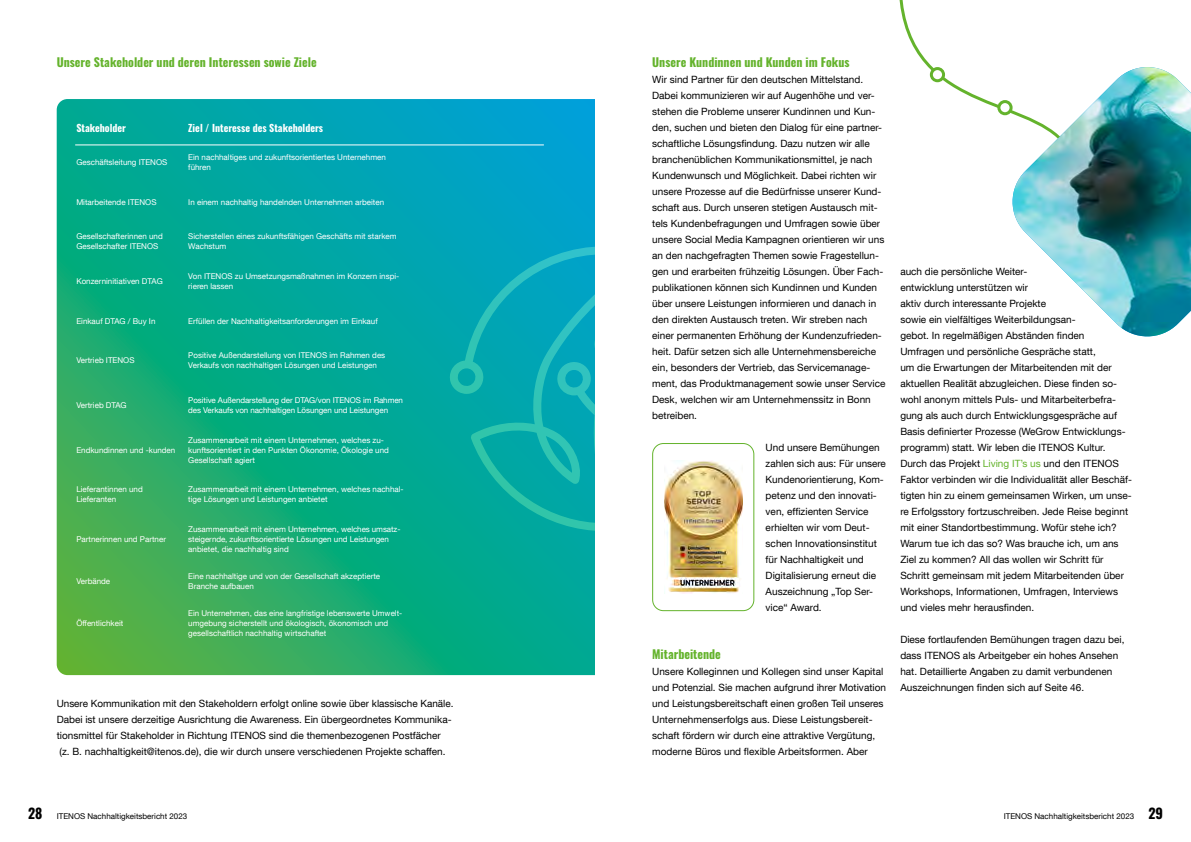
<style>
.page{position:relative;width:1191px;height:842px;background:#fff}
.page>*{position:absolute;margin:0;border:0;box-sizing:border-box;transform-origin:0 0}
.Headline_Fliesstext_gruen{font:700 12px "Oswald";color:#64b32c}
.Fließtext_Flattersatz_schwarz{font:10px/16px "Helvetica Neue LT Com";color:#000}
.Headline_Fliesstext_weiss{font:700 10px "Oswald";color:#fff}
.Fließtext_Flattersatz_weiss{font:8px/10px "Helvetica Neue LT Com";color:#fff}
.t1{font:8px "Helvetica Neue LT Com";color:#000}
.s1{color:#64b32c}
.s2{font-family:"Oswald";font-weight:700;font-size:14px}
</style>
<div class="page">
<svg style="left:57px;top:99px;width:538px;height:576px;background:#10a98a"></svg>
<svg style="left:899px;top:0;width:109px;height:116px"></svg>
<div style="left:931px;top:69px;width:12px;height:12px;background:#fff;border-radius:50%"></div>
<div style="left:930px;top:67px;width:15px;height:15px;border:3px solid #64b32c;border-radius:50%"></div>
<div style="left:999px;top:102px;width:12px;height:12px;background:#fff;border-radius:50%"></div>
<div style="left:997px;top:100px;width:15px;height:15px;border:3px solid #64b32c;border-radius:50%"></div>
<img style="left:1011px;top:67px;width:180px;height:270px">
<svg style="left:449px;top:246px;width:146px;height:148px;background:#07a8ba"></svg>
<svg style="left:470px;top:280px;width:281px;height:251px"></svg>
<hr style="left:75px;top:144px;width:469px;height:1px;background:#fff">
<div style="left:652px;top:443px;width:102px;height:168px;border:1px solid #64b32c;border-radius:11px"></div>
<img style="left:664px;top:460px;width:78px;height:134px">
<p class="Headline_Fliesstext_gruen" style="left:57px;top:56px;width:261px">Unsere Stakeholder und deren Interessen sowie Ziele</p>
<p class="Headline_Fliesstext_weiss" style="left:76px;top:123px;width:51px">Stakeholder</p>
<p class="Headline_Fliesstext_weiss" style="left:188px;top:123px;width:136px">Ziel / Interesse des Stakeholders</p>
<p class="Fließtext_Flattersatz_weiss" style="left:76px;top:157px;width:92px">Geschäftsleitung ITENOS</p>
<p class="Fließtext_Flattersatz_weiss" style="left:188px;top:152px;width:199px">Ein nachhaltiges und zukunftsorientiertes Unternehmen führen</p>
<p class="Fließtext_Flattersatz_weiss" style="left:76px;top:197px;width:82px">Mitarbeitende ITENOS</p>
<p class="Fließtext_Flattersatz_weiss" style="left:188px;top:197px;width:197px">In einem nachhaltig handelnden Unternehmen arbeiten</p>
<p class="Fließtext_Flattersatz_weiss" style="left:76px;top:231px;width:88px">Gesellschafterinnen und<br>Gesellschafter ITENOS</p>
<p class="Fließtext_Flattersatz_weiss" style="left:188px;top:231px;width:210px">Sicherstellen eines zukunftsfähigen Geschäfts mit starkem<br>Wachstum</p>
<p class="Fließtext_Flattersatz_weiss" style="left:76px;top:276px;width:88px">Konzerninitiativen DTAG</p>
<p class="Fließtext_Flattersatz_weiss" style="left:188px;top:271px;width:213px">Von ITENOS zu Umsetzungsmaßnahmen im Konzern inspi&shy;rieren lassen</p>
<p class="Fließtext_Flattersatz_weiss" style="left:76px;top:316px;width:81px">Einkauf DTAG / Buy In</p>
<p class="Fließtext_Flattersatz_weiss" style="left:188px;top:316px;width:191px">Erfüllen der Nachhaltigkeitsanforderungen im Einkauf</p>
<p class="Fließtext_Flattersatz_weiss" style="left:76px;top:355px;width:60px">Vertrieb ITENOS</p>
<p class="Fließtext_Flattersatz_weiss" style="left:188px;top:350px;width:198px">Positive Außendarstellung von ITENOS im Rahmen des<br>Verkaufs von nachhaltigen Lösungen und Leistungen</p>
<p class="Fließtext_Flattersatz_weiss" style="left:76px;top:400px;width:52px">Vertrieb DTAG</p>
<p class="Fließtext_Flattersatz_weiss" style="left:188px;top:395px;width:216px">Positive Außendarstellung der DTAG/von ITENOS im Rahmen des Verkaufs von nachhaltigen Lösungen und Leistungen</p>
<p class="Fließtext_Flattersatz_weiss" style="left:76px;top:445px;width:101px">Endkundinnen und -kunden</p>
<p class="Fließtext_Flattersatz_weiss" style="left:188px;top:435px;width:202px">Zusammenarbeit mit einem Unternehmen, welches zu&shy;kunftsorientiert in den Punkten Ökonomie, Ökologie und<br>Gesellschaft agiert</p>
<p class="Fließtext_Flattersatz_weiss" style="left:76px;top:484px;width:68px">Lieferantinnen und<br>Lieferanten</p>
<p class="Fließtext_Flattersatz_weiss" style="left:188px;top:484px;width:217px">Zusammenarbeit mit einem Unternehmen, welches nachhal&shy;tige Lösungen und Leistungen anbietet</p>
<p class="Fließtext_Flattersatz_weiss" style="left:76px;top:534px;width:91px">Partnerinnen und Partner</p>
<p class="Fließtext_Flattersatz_weiss" style="left:188px;top:524px;width:214px">Zusammenarbeit mit einem Unternehmen, welches umsatz&shy;steigernde, zukunftsorientierte Lösungen und Leistungen anbietet, die nachhaltig sind</p>
<p class="Fließtext_Flattersatz_weiss" style="left:76px;top:576px;width:35px">Verbände</p>
<p class="Fließtext_Flattersatz_weiss" style="left:188px;top:571px;width:193px">Eine nachhaltige und von der Gesellschaft akzeptierte<br>Branche aufbauen</p>
<p class="Fließtext_Flattersatz_weiss" style="left:76px;top:618px;width:48px">Öffentlichkeit</p>
<p class="Fließtext_Flattersatz_weiss" style="left:188px;top:608px;width:215px">Ein Unternehmen, das eine langfristige lebenswerte Umwelt&shy;umgebung sicherstellt und ökologisch, ökonomisch und gesellschaftlich nachhaltig wirtschaftet</p>
<p class="Fließtext_Flattersatz_schwarz" style="left:57px;top:695px;width:398px">Unsere Kommunikation mit den Stakeholdern erfolgt online sowie über klassische Kanäle.<br>Dabei ist unsere derzeitige Ausrichtung die Awareness. Ein übergeordnetes Kommunika&shy;tionsmittel für Stakeholder in Richtung ITENOS sind die themenbezogenen Postfächer<br>(z. B. nachhaltigkeit@itenos.de), die wir durch unsere verschiedenen Projekte schaffen.</p>
<p class="Headline_Fliesstext_gruen" style="left:652px;top:56px;width:199px">Unsere Kundinnen und Kunden im Fokus</p>
<p class="Fließtext_Flattersatz_schwarz" style="left:652px;top:71px;width:235px">Wir sind Partner für den deutschen Mittelstand.<br>Dabei kommunizieren wir auf Augenhöhe und ver&shy;stehen die Probleme unserer Kundinnen und Kun&shy;den, suchen und bieten den Dialog für eine partner&shy;schaftliche Lösungsfindung. Dazu nutzen wir alle branchenüblichen Kommunikationsmittel, je nach Kundenwunsch und Möglichkeit. Dabei richten wir unsere Prozesse auf die Bedürfnisse unserer Kund&shy;schaft aus. Durch unseren stetigen Austausch mit&shy;tels Kundenbefragungen und Umfragen sowie über unsere Social Media Kampagnen orientieren wir uns an den nachgefragten Themen sowie Fragestellun&shy;gen und erarbeiten frühzeitig Lösungen. Über Fach&shy;publikationen können sich Kundinnen und Kunden über unsere Leistungen informieren und danach in den direkten Austausch treten. Wir streben nach einer permanenten Erhöhung der Kundenzufrieden&shy;heit. Dafür setzen sich alle Unternehmensbereiche ein, besonders der Vertrieb, das Servicemanage&shy;ment, das Produktmanagement sowie unser Service Desk, welchen wir am Unternehmenssitz in Bonn betreiben.</p>
<p class="Fließtext_Flattersatz_schwarz" style="left:765px;top:439px;width:122px">Und unsere Bemühungen zahlen sich aus: Für unsere<br>Kundenorientierung, Kom&shy;petenz und den innovati&shy;ven, effizienten Service erhielten wir vom Deut&shy;schen Innovationsinstitut für Nachhaltigkeit und<br>Digitalisierung erneut die<br>Auszeichnung „Top Ser&shy;vice“ Award.</p>
<p class="Headline_Fliesstext_gruen" style="left:652px;top:648px;width:70px">Mitarbeitende</p>
<p class="Fließtext_Flattersatz_schwarz" style="left:652px;top:663px;width:235px">Unsere Kolleginnen und Kollegen sind unser Kapital und Potenzial. Sie machen aufgrund ihrer Motivation und Leistungsbereitschaft einen großen Teil unseres Unternehmenserfolgs aus. Diese Leistungsbereit&shy;schaft fördern wir durch eine attraktive Vergütung, moderne Büros und flexible Arbeitsformen. Aber</p>
<p class="Fließtext_Flattersatz_schwarz" style="left:900px;top:263px;width:233px">auch die persönliche Weiter-<br>entwicklung unterstützen wir<br>aktiv durch interessante Projekte<br>sowie ein vielfältiges Weiterbildungsan-<br>gebot. In regelmäßigen Abständen finden<br>Umfragen und persönliche Gespräche statt,<br>um die Erwartungen der Mitarbeitenden mit der aktuellen Realität abzugleichen. Diese finden so&shy;wohl anonym mittels Puls- und Mitarbeiterbefra&shy;gung als auch durch Entwicklungsgespräche auf Basis definierter Prozesse (WeGrow Entwicklungs&shy;programm) statt. Wir leben die ITENOS Kultur.<br>Durch das Projekt <span class="s1">Living IT’s us</span> und den ITENOS Faktor verbinden wir die Individualität aller Beschäf&shy;tigten hin zu einem gemeinsamen Wirken, um unse&shy;re Erfolgsstory fortzuschreiben. Jede Reise beginnt mit einer Standortbestimmung. Wofür stehe ich?<br>Warum tue ich das so? Was brauche ich, um ans Ziel zu kommen? All das wollen wir Schritt für Schritt gemeinsam mit jedem Mitarbeitenden über Workshops, Informationen, Umfragen, Interviews und vieles mehr herausfinden.</p>
<p class="Fließtext_Flattersatz_schwarz" style="left:900px;top:631px;width:226px">Diese fortlaufenden Bemühungen tragen dazu bei, dass ITENOS als Arbeitgeber ein hohes Ansehen hat. Detaillierte Angaben zu damit verbundenen Auszeichnungen finden sich auf Seite 46.</p>
<p class="t1" style="left:28px;top:811px;width:161px"><span class="s2">28</span> ITENOS Nachhaltigkeitsbericht 2023</p>
<p class="t1" style="left:1003px;top:811px;width:161px">ITENOS Nachhaltigkeitsbericht 2023 <span class="s2">29</span></p>
</div>
